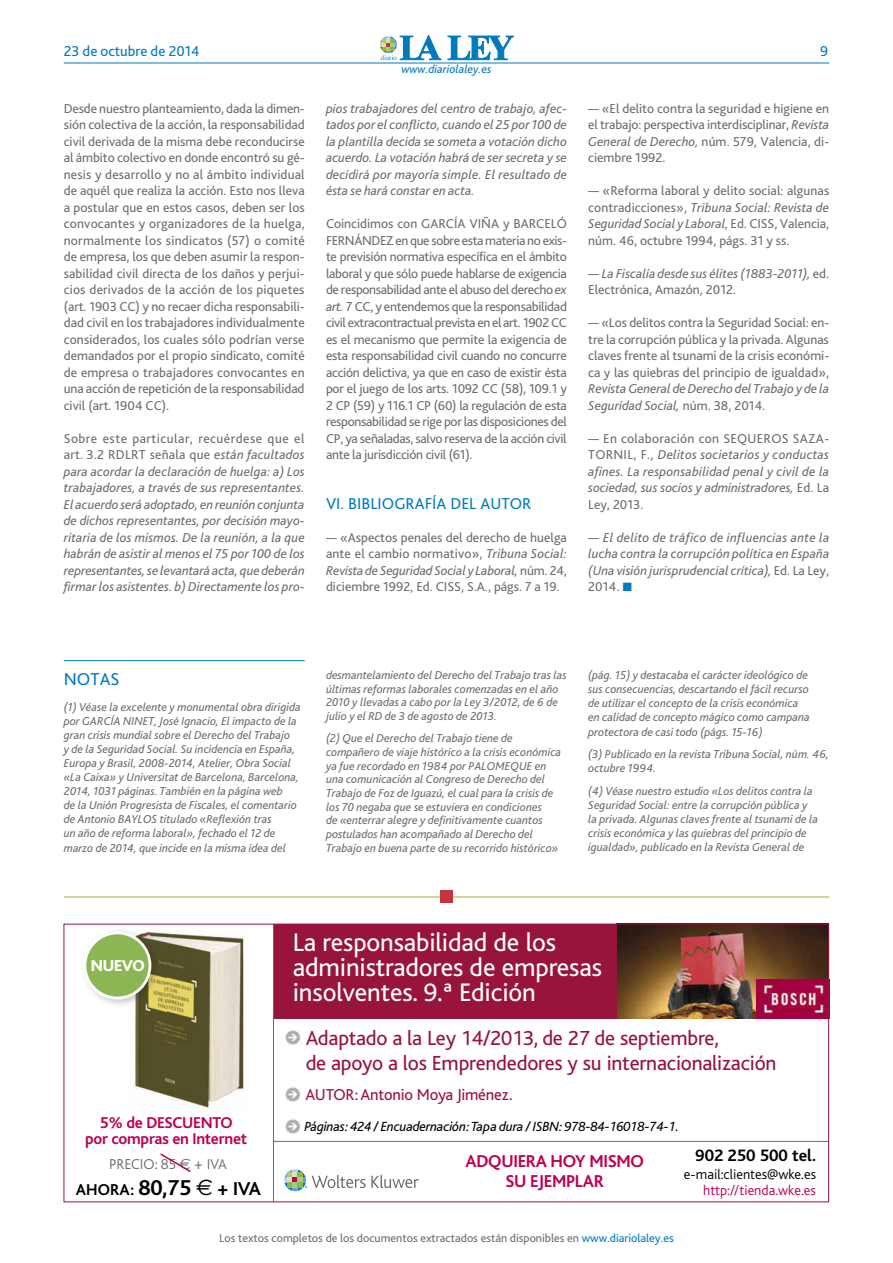
<style>
.page{position:relative;width:893px;height:1263px;background:#fff}
.page>*{position:absolute;margin:0;border:0;box-sizing:border-box;transform-origin:0 0}
.t1{font:26.55px/25.2px "Bliss";letter-spacing:-.005em;color:#fff}
.t2{font:21.3px/24.9px "Bliss";letter-spacing:-.01em;color:#98143b}
.t3{font:700 18px/19.5px "Bliss";letter-spacing:-.015em;color:#bd0051;text-align:center}
.t4{font:18px "Bliss 2";color:#007abc}
.t5{font:700 17.25px "Bliss";color:#000}
.t6{font:16.5px "Bliss";letter-spacing:-.01em;color:#98143b}
.t7{font:16.5px "Bliss 2";letter-spacing:.13em;color:#007abc}
.t8{font:700 16.5px "Bliss";color:#000}
.t9{font:800 16.5px "Bliss";letter-spacing:-.015em;color:#fff}
.t10{font:700 16.35px/16px "Bliss";letter-spacing:-.015em;color:#bd0051;text-align:center}
.t11{font:15px "Bliss 2";color:#007abc}
.t12{font:300 15px "Bliss";color:#6b6c6d}
.t13{font:300 14.4px "Bliss";color:#000}
.t14{font:300 14.4px "Bliss";color:#bd0051}
.t15{font:italic 13.95px "Bliss";letter-spacing:-.015em;color:#000}
.t16{font:13.5px/16.5px "Bliss 2";color:#6b6c6d;text-align:justify}
.t17{font:italic 13.5px/16.5px "Bliss 2";color:#6b6c6d;text-align:justify}
.t18{font:13.5px "Bliss 2";letter-spacing:.02em;color:#6b6c6d}
.t19{font:italic 12px/13.6px "Bliss 2";color:#6b6c6d}
.t20{font:12px "Bliss 2";color:#6b6c6d}
.t21{font:italic 12px "Bliss 2";color:#007abc}
.s1{font-style:normal}
.s2{font-style:italic}
.s3{color:#007abc}
.s4{font-family:"Euro Sans";font-weight:400}
.s5{font-size:22.5px}
.s6{font-family:"Euro Sans";font-weight:400;font-size:22.5px}
.s7{font-size:19.5px}
</style>
<div class="page">
<hr style="left:64px;top:63px;width:765px;height:1px;background:#007abc">
<svg style="left:399px;top:35px;width:115px;height:26px"></svg>
<svg style="left:448px;top:36px;width:65px;height:24px"></svg>
<svg style="left:380px;top:35px;width:61px;height:25px"></svg>
<hr style="left:64px;top:660px;width:241px;height:1px;background:#007abc">
<img style="left:616px;top:923px;width:213px;height:95px">
<div style="left:273px;top:924px;width:344px;height:94px;background:#98143b"></div>
<img style="left:134px;top:929px;width:110px;height:179px">
<hr style="left:273px;top:924px;width:1px;height:278px;background:#6b6c6d">
<hr style="left:273px;top:1141px;width:555px;height:1px;background:#6b6c6d">
<img style="left:285px;top:1030px;width:15px;height:14px">
<img style="left:285px;top:1119px;width:15px;height:14px">
<svg style="left:160px;top:1153px;width:31px;height:19px"></svg>
<img style="left:74px;top:923px;width:93px;height:82px">
<img style="left:129px;top:929px;width:38px;height:86px">
<div style="left:83px;top:931px;width:68px;height:68px;background:#fff;border-radius:50%"></div>
<div style="left:86px;top:934px;width:63px;height:62px;background:#8cb553;border-radius:50%"></div>
<img style="left:285px;top:1087px;width:15px;height:15px">
<img style="left:757px;top:980px;width:70px;height:39px">
<svg style="left:284px;top:1169px;width:135px;height:22px"></svg>
<hr style="left:64px;top:896px;width:765px;height:1px;background:#93b633">
<div style="left:440px;top:890px;width:13px;height:13px;background:#c5343a"></div>
<p class="t11" style="left:64px;top:42px;width:137px">23 de octubre de 2014</p>
<p class="t11" style="left:820px;top:42px;width:10px">9</p>
<p class="t16" style="left:64px;top:100px;width:243px">Desde nuestro planteamiento, dada la dimen&shy;sión colectiva de la acción, la responsabilidad civil derivada de la misma debe reconducirse al ámbito colectivo en donde encontró su gé&shy;nesis y desarrollo y no al ámbito individual de aquél que realiza la acción. Esto nos lleva a postular que en estos casos, deben ser los convocantes y organizadores de la huelga, normalmente los sindicatos (57) o comité de empresa, los que deben asumir la respon&shy;sabilidad civil directa de los daños y perjui&shy;cios derivados de la acción de los piquetes (art. 1903 CC) y no recaer dicha responsabili&shy;dad civil en los trabajadores individualmente considerados, los cuales sólo podrían verse demandados por el propio sindicato, comité de empresa o trabajadores convocantes en una acción de repetición de la responsabilidad civil (art. 1904 CC).</p>
<p class="t17" style="left:64px;top:430px;width:243px"><span class="s1">Sobre este particular, recuérdese que el art. 3.2 RDLRT señala que</span> están facultados para acordar la declaración de huelga: a) Los trabajadores, a través de sus representantes.<br>El acuerdo será adoptado, en reunión conjunta de dichos representantes, por decisión mayo&shy;ritaria de los mismos. De la reunión, a la que habrán de asistir al menos el 75 por 100 de los representantes, se levantará acta, que deberán firmar los asistentes. b) Directamente los pro-</p>
<p class="t21" style="left:401px;top:62px;width:91px">www.diariolaley.es</p>
<p class="t17" style="left:326px;top:100px;width:243px">pios trabajadores del centro de trabajo, afec&shy;tados por el conflicto, cuando el 25 por 100 de la plantilla decida se someta a votación dicho acuerdo. La votación habrá de ser secreta y se decidirá por mayoría simple. El resultado de ésta se hará constar en acta.</p>
<p class="t16" style="left:326px;top:215px;width:241px">Coincidimos con GARCÍA VIÑA y BARCELÓ<br>FERN</p>
<p class="t16" style="left:326px;top:232px;width:242px;text-indent:28px">ÁN DEZ en que sobre esta materia no exis&shy;te previsión normativa específica en el ámbito laboral y que sólo puede hablarse de exigencia de responsabilidad ante el abuso del derecho <span class="s2">ex art.</span> 7 CC, y entendemos que la responsabilidad civil extracontractual prevista en el art. 1902 CC es el mecanismo que permite la exigencia de esta responsabilidad civil cuando no concurre acción delictiva, ya que en caso de existir ésta por el juego de los arts. 1092 CC (58), 109.1 y 2 CP (59) y 116.1 CP (60) la regulación de esta responsabilidad se rige por las disposiciones del CP, ya señaladas, salvo reserva de la acción civil ante la jurisdicción civil (61).</p>
<p class="t7" style="left:326px;top:493px;width:54px">VI. Bi bliog</p>
<p class="t7" style="left:406px;top:493px;width:127px">rafía del autor</p>
<p class="t16" style="left:326px;top:529px;width:242px">— «Aspectos penales del derecho de huelga ante el cambio normativo», <span class="s2">Tribuna Social:<br>Revista de Seguridad Social y Laboral,</span> núm. 24, diciembre 1992, Ed. CISS, S.A., págs. 7 a 19.</p>
<p class="t16" style="left:588px;top:100px;width:242px">— «El delito contra la seguridad e higiene en el trabajo: perspectiva interdisciplinar, <span class="s2">Revista General de Derecho,</span> núm. 579, Valencia, di&shy;ciembre 1992.</p>
<p class="t16" style="left:588px;top:182px;width:243px">— «Reforma laboral y delito social: algunas contradicciones», <span class="s2">Tribuna Social: Revista de Seguridad Social y Laboral,</span> Ed. CISS, Valencia, núm. 46, octubre 1994, págs. 31 y ss.</p>
<p class="t17" style="left:588px;top:265px;width:242px"><span class="s1">—</span> La Fiscalía desde sus élites (1883-2011), <span class="s1">ed.<br>Electrónica, Amazón, 2012.</span></p>
<p class="t16" style="left:588px;top:314px;width:242px">— «Los delitos contra la Seguridad Social: en&shy;tre la corrupción pública y la privada. Algunas claves frente al tsunami de la crisis económi&shy;ca y las quiebras del principio de igualdad»,</p>
<p class="t17" style="left:588px;top:380px;width:242px">Revista General de Derecho del Trabajo y de la<br>Seguridad Social, <span class="s1">núm. 38, 2014.</span></p>
<p class="t18" style="left:588px;top:430px;width:144px">— En colaboración con SEQUER</p>
<p class="t17" style="left:588px;top:430px;width:242px;text-indent:183px"><span class="s1">OS SAZA-TORN IL, F.,</span> Delitos societarios y conductas afines. La responsabilidad penal y civil de la sociedad, sus socios y administradores, <span class="s1">Ed. La Ley, 2013.</span></p>
<p class="t17" style="left:588px;top:529px;width:243px"><span class="s1">—</span> El delito de tráfico de influencias ante la lucha contra la corrupción política en España (Una visión jurisprudencial crítica), <span class="s1">Ed. La Ley, 2014.</span> <span class="s3">■</span></p>
<h3 class="t4" style="left:64px;top:667px;width:55px">N OTAS</h3>
<p class="t19" style="left:64px;top:700px;width:239px">(1) Véase la excelente y monumental obra dirigida por GARCÍA NINET, José Ignacio, El impacto de la gran crisis mundial sobre el Derecho del Trabajo<br>y de la Seguridad Social. Su incidencia en España, Europa y Brasil, 2008-2014, Atelier, Obra Social «La Caixa» y Universitat de Barcelona, Barcelona, 2014, 1031 páginas. También en la página web<br>de la Unión Progresista de Fiscales, el comentario de Antonio BAYLOS titulado «Reflexión tras<br>un año de reforma laboral», fechado el 12 de marzo de 2014, que incide en la misma idea del</p>
<p class="t19" style="left:326px;top:668px;width:242px">desmantelamiento del Derecho del Trabajo tras las últimas reformas laborales comenzadas en el año 2010 y llevadas a cabo por la Ley 3/2012, de 6 de julio y el RD de 3 de agosto de 2013.</p>
<p class="t19" style="left:326px;top:731px;width:237px">(2) Que el Derecho del Trabajo tiene de compañero de viaje histórico a la crisis económica ya fue recordado en 1984 por PALOMEQUE en una comunicación al Congreso de Derecho del Trabajo de Foz de Iguazú, el cual para la crisis de los 70 negaba que se estuviera en condiciones<br>de «enterrar alegre y definitivamente cuantos postulados han acompañado al Derecho del Trabajo en buena parte de su recorrido histórico»</p>
<p class="t19" style="left:588px;top:668px;width:223px;line-height:14.1px">(pág. 15) y destacaba el carácter ideológico de sus consecuencias, descartando el fácil recurso de utilizar el concepto de la crisis económica en calidad de concepto mágico como campana protectora de casi todo (págs. 15-16)</p>
<p class="t19" style="left:588px;top:747px;width:242px;line-height:14.1px">(3) Publicado en la revista Tribuna Social, núm. 46, octubre 1994.</p>
<p class="t19" style="left:588px;top:784px;width:231px;line-height:14.1px">(4) Véase nuestro estudio «Los delitos contra la Seguridad Social: entre la corrupción pública y la privada. Algunas claves frente al tsunami de la crisis económica y las quiebras del principio de igualdad», publicado en la Revista General de</p>
<p class="t9" style="left:91px;top:957px;width:55px">NUEVO</p>
<p class="t10" style="left:85px;top:1115px;width:164px">5% de DESCUENTO<br>por compras en Internet</p>
<p class="t12" style="left:109px;top:1156px;width:119px">PRECIO: 85 <span class="s4">€</span> + IVA</p>
<p class="t8" style="left:76px;top:1181px;width:187px">AHORA: <span class="s5">80,75</span> <span class="s6">€</span> <span class="s7">+ IVA</span></p>
<h1 class="t1" style="left:293px;top:930px;width:311px">La responsabilidad de los administradores de empresas insolventes. 9.ª Edición</h1>
<h2 class="t2" style="left:306px;top:1025px;width:472px">Adaptado a la Ley 14/2013, de 27 de septiembre,<br>de apoyo a los Emprendedores y su internacionalización</h2>
<p class="t6" style="left:305px;top:1086px;width:209px">AUTOR: Antonio Moya Jiménez.</p>
<p class="t15" style="left:304px;top:1119px;width:376px">Páginas: 424 / Encuadernación: Tapa dura / ISBN: 978-84-16018-74-1.</p>
<h3 class="t3" style="left:465px;top:1152px;width:180px">ADQUIERA HOY MISMO<br>SU EJEMPLAR</h3>
<p class="t5" style="left:695px;top:1147px;width:122px">902 250 500 tel.</p>
<p class="t13" style="left:684px;top:1166px;width:134px">e-mail:clientes@wke.es</p>
<p class="t14" style="left:703px;top:1182px;width:114px">http://tienda.wke.es</p>
<p class="t20" style="left:219px;top:1230px;width:456px">Los textos completos de los documentos extractados están disponibles en <span class="s3">www.diariolaley.es</span></p>
</div>
